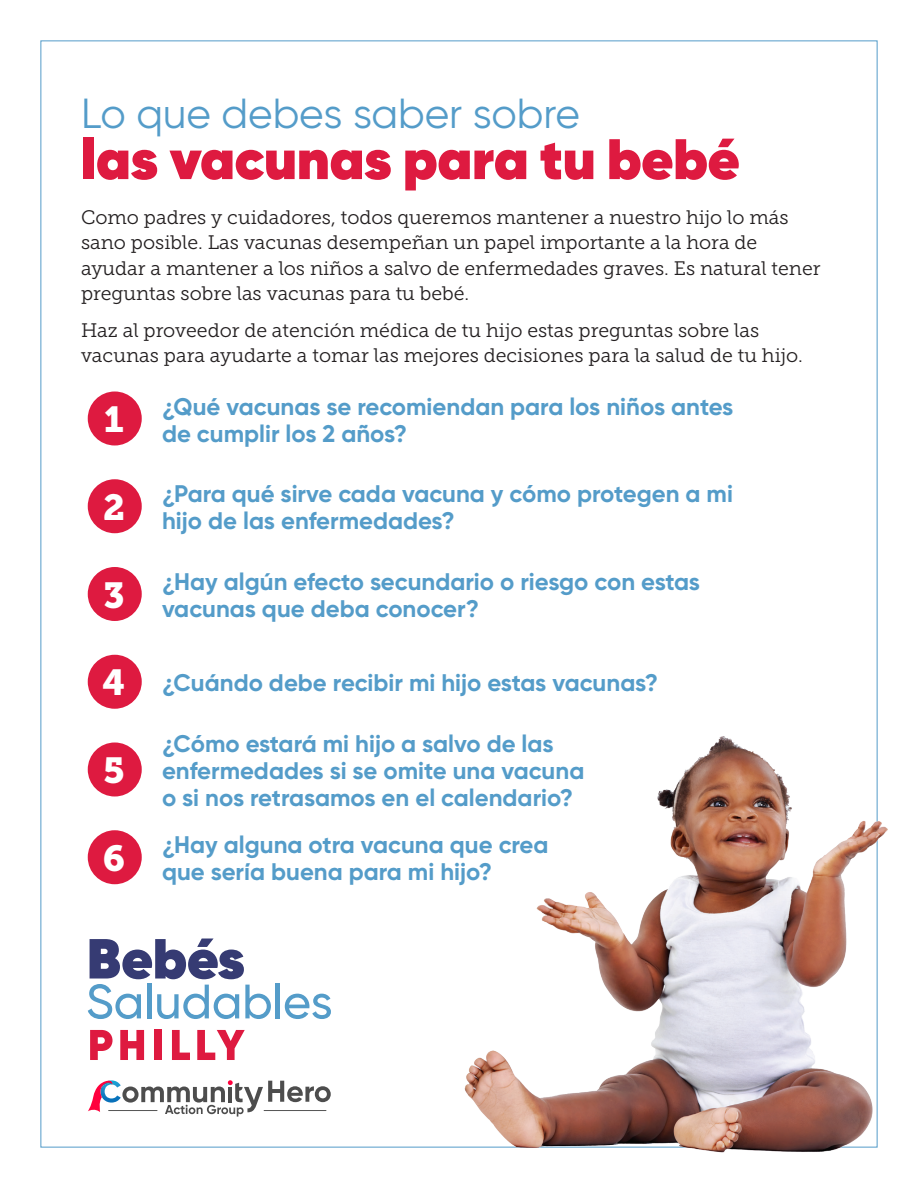
<style>
.page{position:relative;width:918px;height:1188px;background:#fff}
.page>*{position:absolute;margin:0;border:0;box-sizing:border-box;transform-origin:0 0}
.t1{font:800 57px "Gilroy";color:#de1a40}
.t2{font:42px "Gilroy";letter-spacing:-.005em;color:#549cc9}
.t3{font:36px "Museo Slab 900";color:#fff}
.Body_Copy{font:700 24px/27px "Gilroy";color:#549cc9}
.Body_Copy-2{font:19.5px/25.5px "Museo Slab 300";color:#231f20}
</style>
<div class="page">
<img style="left:452px;top:718px;width:436px;height:435px">
<svg style="left:88px;top:1080px;width:243px;height:37px"></svg>
<hr style="left:108px;top:1110px;width:49px;height:1px;background:#4d4d4d">
<hr style="left:264px;top:1110px;width:62px;height:1px;background:#4d4d4d">
<div style="left:88px;top:392px;width:54px;height:54px;background:#de1a40;border-radius:50%"></div>
<div style="left:88px;top:479px;width:54px;height:54px;background:#de1a40;border-radius:50%"></div>
<div style="left:88px;top:567px;width:54px;height:54px;background:#de1a40;border-radius:50%"></div>
<div style="left:88px;top:655px;width:54px;height:54px;background:#de1a40;border-radius:50%"></div>
<div style="left:88px;top:742px;width:54px;height:54px;background:#de1a40;border-radius:50%"></div>
<div style="left:88px;top:830px;width:54px;height:54px;background:#de1a40;border-radius:50%"></div>
<hr style="left:276px;top:983px;width:4px;height:35px;background:#549cc9">
<svg style="left:285px;top:994px;width:46px;height:25px"></svg>
<svg style="left:88px;top:939px;width:183px;height:80px"></svg>
<svg style="left:90px;top:1030px;width:23px;height:30px"></svg>
<svg style="left:120px;top:1030px;width:24px;height:30px"></svg>
<div style="left:154px;top:1030px;width:8px;height:30px;background:#de1a40"></div>
<svg style="left:172px;top:1030px;width:18px;height:30px"></svg>
<svg style="left:197px;top:1030px;width:48px;height:30px"></svg>
<p class="t2" style="left:81px;top:88px;width:500px">Lo que debes saber sobre</p>
<p class="t1" style="left:81px;top:123px;width:660px">las vacunas para tu bebé</p>
<p class="Body_Copy-2" style="left:81px;top:205px;width:741px">Como padres y cuidadores, todos queremos mantener a nuestro hijo lo más sano posible. Las vacunas desempeñan un papel importante a la hora de ayudar a mantener a los niños a salvo de enfermedades graves. Es natural tener preguntas sobre las vacunas para tu bebé.</p>
<p class="Body_Copy-2" style="left:81px;top:317px;width:723px">Haz al proveedor de atención médica de tu hijo estas preguntas sobre las vacunas para ayudarte a tomar las mejores decisiones para la salud de tu hijo.</p>
<p class="t3" style="left:104px;top:398px;width:21px">1</p>
<p class="t3" style="left:103px;top:486px;width:23px">2</p>
<p class="t3" style="left:103px;top:574px;width:23px">3</p>
<p class="t3" style="left:103px;top:662px;width:24px">4</p>
<p class="t3" style="left:103px;top:749px;width:23px">5</p>
<p class="t3" style="left:103px;top:837px;width:24px">6</p>
<p class="Body_Copy" style="left:162px;top:393px;width:573px">¿Qué vacunas se recomiendan para los niños antes de cumplir los 2 años?</p>
<p class="Body_Copy" style="left:162px;top:480px;width:572px">¿Para qué sirve cada vacuna y cómo protegen a mi hijo de las enfermedades?</p>
<p class="Body_Copy" style="left:162px;top:568px;width:540px">¿Hay algún efecto secundario o riesgo con estas vacunas que deba conocer?</p>
<p class="Body_Copy" style="left:162px;top:669px;width:498px">¿Cuándo debe recibir mi hijo estas vacunas?</p>
<p class="Body_Copy" style="left:162px;top:730px;width:424px">¿Cómo estará mi hijo a salvo de las enfermedades si se omite una vacuna o si nos retrasamos en el calendario?</p>
<p class="Body_Copy" style="left:162px;top:831px;width:388px">¿Hay alguna otra vacuna que crea que sería buena para mi hijo?</p>
</div>
